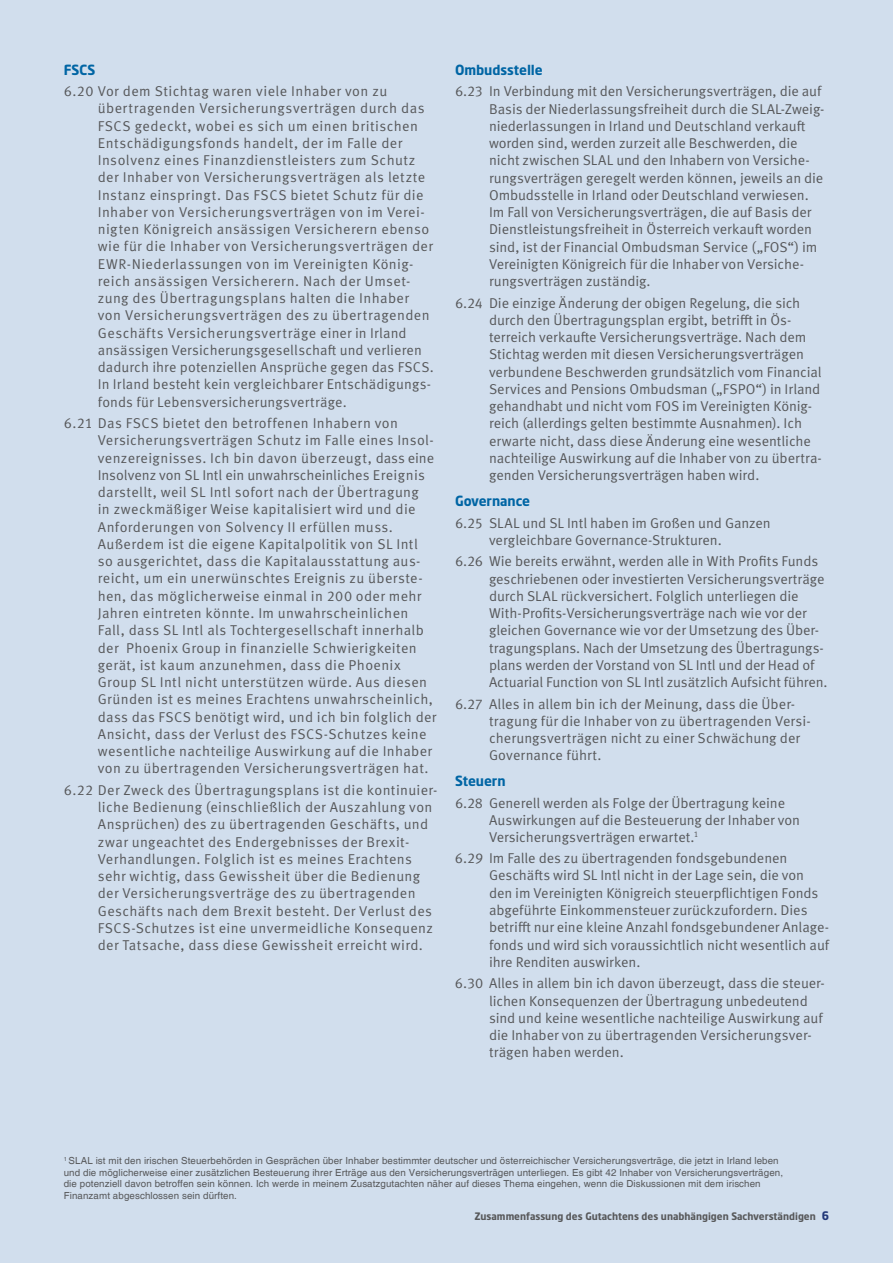
<style>
.page{position:relative;width:893px;height:1263px;background:#d1deed}
.page>*{position:absolute;margin:0;border:0;box-sizing:border-box;transform-origin:0 0}
.t1{font:14.25px/17.2px "Meta Standard Life Pro TF Norm";letter-spacing:.015em;color:#57585a}
.t2{font:14.25px/17.2px "Meta Standard Life Pro TF Norm";letter-spacing:-.005em;color:#57585a}
.t3{font:14.25px/17.2px "Meta Standard Life Pro TF Norm";letter-spacing:-.01em;color:#57585a}
.t4{font:700 14.25px "Standard Life";color:#0065a4}
.t5{font:700 10.5px "Standard Life";color:#57585a}
.t6{font:9.75px/11.7px "Helvetica";letter-spacing:.01em;color:#57585a}
.s1{font-size:12px;color:#223879}
</style>
<div class="page">
<p class="t4" style="left:64px;top:61px;width:33px">FSCS</p>
<p class="t1" style="left:98px;top:82px;width:338px;text-indent:-34px">6.20 Vor dem Stichtag waren viele Inhaber von zu übertragenden Versicherungsverträgen durch das FSCS gedeckt, wobei es sich um einen britischen Entschädigungsfonds handelt, der im Falle der Insolvenz eines Finanzdienstleisters zum Schutz der Inhaber von Versicherungsverträgen als letzte Instanz einspringt. Das FSCS bietet Schutz für die Inhaber von Versicherungsverträgen von im Verei&shy;nigten Königreich ansässigen Versicherern ebenso wie für die Inhaber von Versicherungsverträgen der EWR-Niederlassungen von im Vereinigten König&shy;reich ansässigen Versicherern. Nach der Umset&shy;zung des Übertragungsplans halten die Inhaber von Versicherungsverträgen des zu übertragenden Geschäfts Versicherungsverträge einer in Irland ansässigen Versicherungsgesellschaft und verlieren dadurch ihre potenziellen Ansprüche gegen das FSCS.<br>In Irland besteht kein vergleichbarer Entschädigungs&shy;fonds für Lebensversicherungsverträge.</p>
<p class="t1" style="left:98px;top:414px;width:340px;text-indent:-34px">6.21 Das FSCS bietet den betroffenen Inhabern von Versicherungsverträgen Schutz im Falle eines Insol&shy;venzereignisses. Ich bin davon überzeugt, dass eine Insolvenz von SL Intl ein unwahrscheinliches Ereignis darstellt, weil SL Intl sofort nach der Übertragung<br>in zweckmäßiger Weise kapitalisiert wird und die Anforderungen von Solvency II erfüllen muss.<br>Außerdem ist die eigene Kapitalpolitik von SL Intl so ausgerichtet, dass die Kapitalausstattung aus&shy;reicht, um ein unerwünschtes Ereignis zu überste&shy;hen, das möglicherweise einmal in 200 oder mehr Jahren eintreten könnte. Im unwahrscheinlichen Fall, dass SL Intl als Tochtergesellschaft innerhalb der Phoenix Group in finanzielle Schwierigkeiten gerät, ist kaum anzunehmen, dass die Phoenix Group SL Intl nicht unterstützen würde. Aus diesen Gründen ist es meines Erachtens unwahrscheinlich, dass das FSCS benötigt wird, und ich bin folglich der Ansicht, dass der Verlust des FSCS-Schutzes keine wesentliche nachteilige Auswirkung auf die Inhaber von zu übertragenden Versicherungsverträgen hat.</p>
<p class="t1" style="left:98px;top:780px;width:340px;text-indent:-34px">6.22 Der Zweck des Übertragungsplans ist die kontinuier&shy;liche Bedienung (einschließlich der Auszahlung von Ansprüchen) des zu übertragenden Geschäfts, und zwar ungeachtet des Endergebnisses der Brexit-Verhandlungen. Folglich ist es meines Erachtens sehr wichtig, dass Gewissheit über die Bedienung der Versicherungsverträge des zu übertragenden Geschäfts nach dem Brexit besteht. Der Verlust des FSCS-Schutzes ist eine unvermeidliche Konsequenz der Tatsache, dass diese Gewissheit erreicht wird.</p>
<p class="t4" style="left:455px;top:61px;width:89px">Ombudsstelle</p>
<p class="t2" style="left:489px;top:82px;width:336px;text-indent:-34px">6.23 In Verbindung mit den Versicherungsverträgen, die auf Basis der Niederlassungsfreiheit durch die SLAL-Zweig&shy;niederlassungen in Irland und Deutschland verkauft worden sind, werden zurzeit alle Beschwerden, die nicht zwischen SLAL und den Inhabern von Versiche&shy;rungsverträgen geregelt werden können, jeweils an die Ombudsstelle in Irland oder Deutschland verwiesen.<br>Im Fall von Versicherungsverträgen, die auf Basis der Dienstleistungsfreiheit in Österreich verkauft worden sind, ist der Financial Ombudsman Service („FOS“) im Vereinigten Königreich für die Inhaber von Versiche&shy;rungsverträgen zuständig.</p>
<p class="t2" style="left:489px;top:293px;width:334px;text-indent:-34px">6.24 Die einzige Änderung der obigen Regelung, die sich durch den Übertragungsplan ergibt, betrifft in Ös&shy;terreich verkaufte Versicherungsverträge. Nach dem Stichtag werden mit diesen Versicherungsverträgen verbundene Beschwerden grundsätzlich vom Financial Services and Pensions Ombudsman („FSPO“) in Irland gehandhabt und nicht vom FOS im Vereinigten König&shy;reich (allerdings gelten bestimmte Ausnahmen). Ich erwarte nicht, dass diese Änderung eine wesentliche nachteilige Auswirkung auf die Inhaber von zu übertra&shy;genden Versicherungsverträgen haben wird.</p>
<p class="t4" style="left:455px;top:492px;width:77px">Governance</p>
<p class="t2" style="left:489px;top:513px;width:283px;text-indent:-34px">6.25 SLAL und SL Intl haben im Großen und Ganzen vergleichbare Governance-Strukturen.</p>
<p class="t3" style="left:489px;top:552px;width:340px;text-indent:-34px">6.26 Wie bereits erwähnt, werden alle in With Profits Funds geschriebenen oder investierten Versicherungsverträge durch SLAL rückversichert. Folglich unterliegen die With-Profits-Versicherungsverträge nach wie vor der gleichen Governance wie vor der Umsetzung des Über&shy;tragungsplans. Nach der Umsetzung des Übertragungs&shy;plans werden der Vorstand von SL Intl und der Head of Actuarial Function von SL Intl zusätzlich Aufsicht führen.</p>
<p class="t1" style="left:489px;top:694px;width:323px;text-indent:-34px">6.27 Alles in allem bin ich der Meinung, dass die Über&shy;tragung für die Inhaber von zu übertragenden Versi&shy;cherungsverträgen nicht zu einer Schwächung der Governance führt.</p>
<p class="t4" style="left:455px;top:772px;width:52px">Steuern</p>
<p class="t2" style="left:489px;top:793px;width:313px;text-indent:-34px">6.28 Generell werden als Folge der Übertragung keine<br>Auswirkungen auf die Besteuerung der Inhaber von<br>Versicherungsverträgen erwartet.<sup>1</sup></p>
<p class="t2" style="left:489px;top:849px;width:342px;text-indent:-34px">6.29 Im Falle des zu übertragenden fondsgebundenen Geschäfts wird SL Intl nicht in der Lage sein, die von den im Vereinigten Königreich steuerpflichtigen Fonds abgeführte Einkommensteuer zurückzufordern. Dies betrifft nur eine kleine Anzahl fondsgebundener Anlage&shy;fonds und wird sich voraussichtlich nicht wesentlich auf ihre Renditen auswirken.</p>
<p class="t2" style="left:489px;top:974px;width:336px;text-indent:-34px">6.30 Alles in allem bin ich davon überzeugt, dass die steuer&shy;lichen Konsequenzen der Übertragung unbedeutend sind und keine wesentliche nachteilige Auswirkung auf die Inhaber von zu übertragenden Versicherungsver&shy;trägen haben werden.</p>
<p class="t6" style="left:64px;top:1155px;width:721px"><sup>1</sup> SLAL ist mit den irischen Steuerbehörden in Gesprächen über Inhaber bestimmter deutscher und österreichischer Versicherungsverträge, die jetzt in Irland leben und die möglicherweise einer zusätzlichen Besteuerung ihrer Erträge aus den Versicherungsverträgen unterliegen. Es gibt 42 Inhaber von Versicherungsverträgen, die potenziell davon betroffen sein können. Ich werde in meinem Zusatzgutachten näher auf dieses Thema eingehen, wenn die Diskussionen mit dem irischen Finanzamt abgeschlossen sein dürften.</p>
<p class="t5" style="left:474px;top:1210px;width:356px">Zusammenfassung des Gutachtens des unabhängigen Sachverständigen <span class="s1">6</span></p>
</div>
